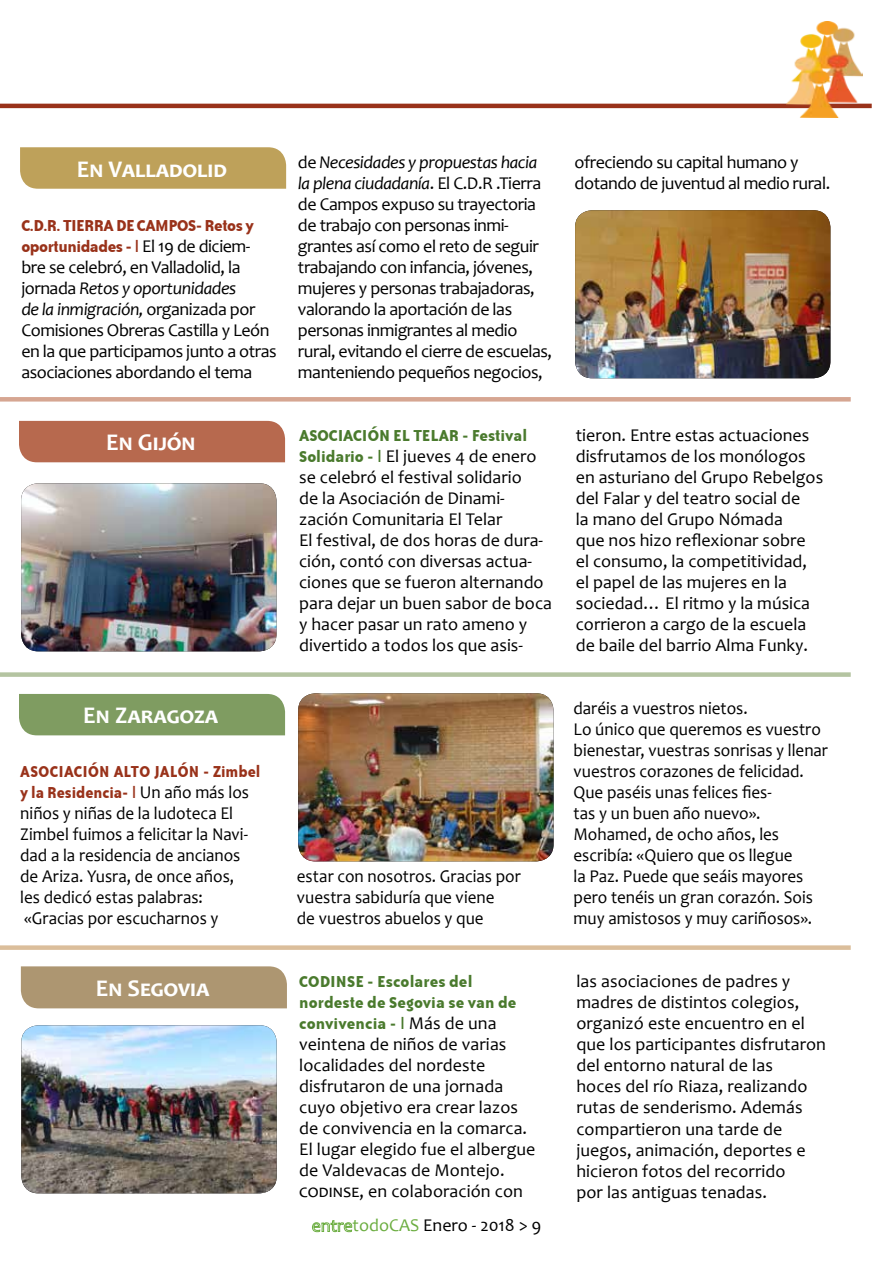
<style>
.page{position:relative;width:893px;height:1263px;background:#fff}
.page>*{position:absolute;margin:0;border:0;box-sizing:border-box;transform-origin:0 0}
.t1{font:700 24px "Candara";color:#fff}
.t2{font:18px/21px "Candara";color:#000}
.t3{font:18px/21px "Candara";letter-spacing:-.025em;color:#000}
.t4{font:18px/21px "Candara";color:#000;scale:.95 1}
.t5{font:18px/21px "Bailey Sans ITCTT Bold";letter-spacing:.005em;color:#4a7a2d}
.t6{font:18px/21px "Bailey Sans ITCTT Bold";letter-spacing:-.01em;color:#99321a}
.t7{font:18px/21px "Bailey Sans ITCTT Bold";letter-spacing:-.01em;color:#99321a;scale:.95 1}
.s1{font-family:"Candara";color:#000}
.s2{font-style:italic}
.s3{font-family:"Bailey Sans ITCTT Bold";color:#4a7a2d}
.s4{color:#6bad40}
</style>
<div class="page">
<svg style="left:312px;top:1220px;width:40px;height:12px"></svg>
<div style="left:0;top:397px;width:851px;height:5px;background:#d6a692"></div>
<div style="left:0;top:672px;width:851px;height:5px;background:#b4c4a1"></div>
<hr style="left:0;top:104px;width:872px;height:4px;background:#99321a">
<img style="left:786px;top:21px;width:77px;height:97px">
<div style="left:0;top:945px;width:851px;height:5px;background:#dbbe9b"></div>
<div style="left:20px;top:147px;width:266px;height:42px;background:#bea15a"></div>
<div style="left:19px;top:421px;width:266px;height:41px;background:#b7694e"></div>
<div style="left:19px;top:694px;width:266px;height:41px;background:#7f9c61"></div>
<div style="left:21px;top:966px;width:266px;height:42px;background:#ad9671"></div>
<img style="left:575px;top:210px;width:255px;height:168px">
<img style="left:21px;top:483px;width:255px;height:168px">
<img style="left:298px;top:693px;width:255px;height:168px">
<img style="left:21px;top:1025px;width:256px;height:168px">
<h1 class="t1" style="left:77px;top:154px;width:152px">En Valladolid</h1>
<p class="t6" style="left:21px;top:215px;width:234px">C.D.R. TIERRA DE CAMPOS- Retos y oportunidades - | <span class="s1">El 19 de diciem-</span></p>
<p class="t3" style="left:21px;top:257px;width:257px">bre se celebró, en Valladolid, la jornada <span class="s2">Retos y oportunidades<br>de la inmigración,</span> organizada por Comisiones Obreras Castilla y León en la que participamos junto a otras asociaciones abordando el tema</p>
<h1 class="t1" style="left:106px;top:427px;width:91px">En Gijón</h1>
<h1 class="t1" style="left:83px;top:700px;width:136px">En Zaragoza</h1>
<p class="t7" style="left:20px;top:761px;width:254px">ASOCIACIÓN ALTO JALÓN - Zimbel y la Residencia- | <span class="s1">Un año más los</span></p>
<p class="t4" style="left:20px;top:803px;width:241px">niños y niñas de la ludoteca El<br>Zimbel fuimos a felicitar la Navi&shy;dad a la residencia de ancianos de Ariza. Yusra, de once años, les dedicó estas palabras: «Gracias por escucharnos y</p>
<h1 class="t1" style="left:96px;top:973px;width:115px">En Segovia</h1>
<p class="t3" style="left:298px;top:152px;width:256px">de <span class="s2">Necesidades y propuestas hacia la plena ciudadanía</span>. El C.D.R .Tierra de Campos expuso su trayectoria de trabajo con personas inmi&shy;grantes así como el reto de seguir trabajando con infancia, jóvenes, mujeres y personas trabajadoras, valorando la aportación de las personas inmigrantes al medio rural, evitando el cierre de escuelas, manteniendo pequeños negocios,</p>
<p class="t3" style="left:575px;top:152px;width:257px">ofreciendo su capital humano y dotando de juventud al medio rural.</p>
<p class="t5" style="left:299px;top:425px;width:230px">ASOCIACIÓN EL TELAR - Festival</p>
<p class="t2" style="left:299px;top:446px;width:254px"><span class="s3">Solidario - |</span> El jueves 4 de enero se celebró el festival solidario<br>de la Asociación de Dinami&shy;zación Comunitaria El Telar<br>El festival, de dos horas de dura&shy;ción, contó con diversas actua&shy;ciones que se fueron alternando para dejar un buen sabor de boca y hacer pasar un rato ameno y divertido a todos los que asis-</p>
<p class="t4" style="left:297px;top:866px;width:237px">estar con nosotros. Gracias por vuestra sabiduría que viene<br>de vuestros abuelos y que</p>
<p class="t5" style="left:299px;top:971px;width:219px">CODINSE - Escolares del nordeste de Segovia se van de convivencia - | <span class="s1">Más de una</span></p>
<p class="t2" style="left:299px;top:1034px;width:238px">veintena de niños de varias localidades del nordeste disfrutaron de una jornada cuyo objetivo era crear lazos de convivencia en la comarca.<br>El lugar elegido fue el albergue de Valdevacas de Montejo. codinse, en colaboración con</p>
<p class="t2" style="left:353px;top:1215px;width:190px"><span class="s4">todoCAS</span> Enero - 2018 &gt; 9</p>
<p class="t2" style="left:576px;top:425px;width:249px">tieron. Entre estas actuaciones disfrutamos de los monólogos en asturiano del Grupo Rebelgos del Falar y del teatro social de<br>la mano del Grupo Nómada<br>que nos hizo reflexionar sobre el consumo, la competitividad, el papel de las mujeres en la sociedad… El ritmo y la música corrieron a cargo de la escuela de baile del barrio Alma Funky.</p>
<p class="t4" style="left:574px;top:698px;width:269px">daréis a vuestros nietos.<br>Lo único que queremos es vuestro bienestar, vuestras sonrisas y llenar vuestros corazones de felicidad.<br>Que paséis unas felices fies-<br>tas y un buen año nuevo».<br>Mohamed, de ocho años, les escribía: «Quiero que os llegue<br>la Paz. Puede que seáis mayores pero tenéis un gran corazón. Sois muy amistosos y muy cariñosos».</p>
<p class="t2" style="left:576px;top:971px;width:251px">las asociaciones de padres y madres de distintos colegios, organizó este encuentro en el que los participantes disfrutaron del entorno natural de las<br>hoces del río Riaza, realizando rutas de senderismo. Además compartieron una tarde de juegos, animación, deportes e hicieron fotos del recorrido<br>por las antiguas tenadas.</p>
</div>
